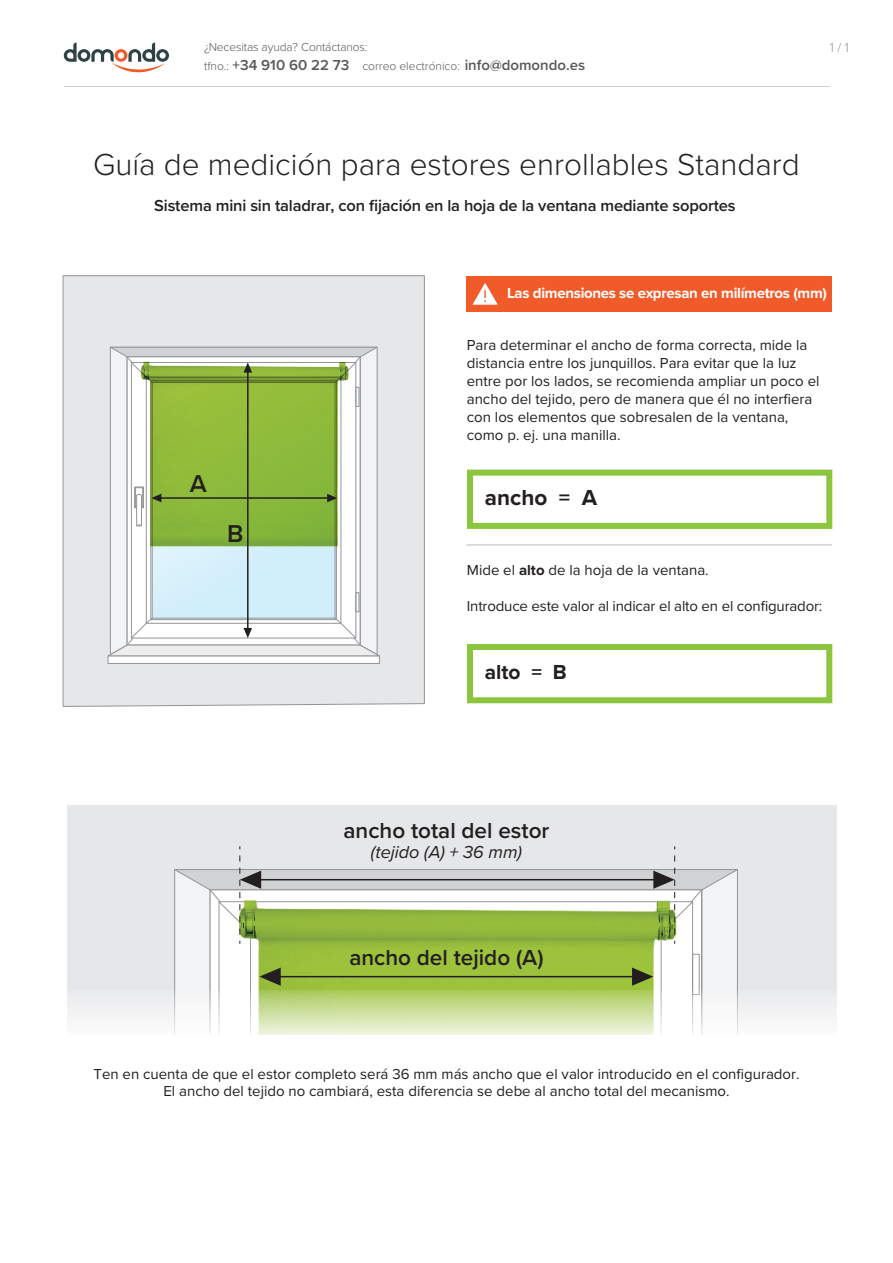
<style>
.page{position:relative;width:893px;height:1263px;background:#fff}
.page>*{position:absolute;margin:0;border:0;box-sizing:border-box;transform-origin:0 0}
.t1{font:300 31.5px "Proxima Nova";color:#231f20}
.t2{font:600 25.2px "Proxima Nova";color:#231f20}
.t3{font:600 22.5px "Proxima Nova";color:#231f20}
.t4{font:700 22.5px "Proxima Nova";color:#231f20}
.t5{font:700 21px "Proxima Nova";color:#231f20}
.t6{font:italic 18px "Proxima Nova";color:#231f20}
.t7{font:600 16.5px "Proxima Nova";letter-spacing:-.01em;color:#231f20}
.t8{font:15px/18px "Proxima Nova";color:#231f20}
.t9{font:700 15px "Proxima Nova";letter-spacing:-.02em;color:#fff}
.t10{font:600 15px "Proxima Nova";color:#57585a}
.t11{font:300 13.5px "Proxima Nova";color:#939598}
.t12{font:300 12px "Proxima Nova";letter-spacing:-.01em;color:#57585a}
.s1{font-weight:300;font-size:12px}
.s2{font-weight:600;font-size:15px}
.s3{font-weight:700}
</style>
<div class="page">
<div style="left:63px;top:275px;width:362px;height:432px;background:#e6e7e9"></div>
<div style="left:110px;top:347px;width:267px;height:308px;background:#f2f3f4;border:1px solid #939598"></div>
<svg style="left:127px;top:383px;width:233px;height:235px"></svg>
<div style="left:131px;top:362px;width:225px;height:276px;background:#fff;border:1px solid #939598"></div>
<div style="left:152px;top:382px;width:183px;height:236px;background:#d1eefb"></div>
<div style="left:356px;top:387px;width:3px;height:20px;border:1px solid #939598"></div>
<div style="left:356px;top:592px;width:3px;height:20px;border:1px solid #939598"></div>
<div style="left:108px;top:656px;width:272px;height:8px;background:#fff;border:1px solid #939598"></div>
<div style="left:134px;top:487px;width:10px;height:21px;border:1px solid #939598"></div>
<div style="left:135px;top:487px;width:8px;height:20px;border:1px solid #939598"></div>
<svg style="left:136px;top:494px;width:4px;height:32px"></svg>
<img style="left:140px;top:383px;width:202px;height:163px">
<div style="left:467px;top:276px;width:365px;height:36px;background:#f15b2a"></div>
<hr style="left:159px;top:497px;width:170px;height:2px;background:#231f20">
<svg style="left:327px;top:494px;width:10px;height:8px"></svg>
<svg style="left:151px;top:494px;width:10px;height:8px"></svg>
<hr style="left:247px;top:369px;width:2px;height:262px;background:#231f20">
<svg style="left:106px;top:618px;width:274px;height:39px"></svg>
<svg style="left:110px;top:347px;width:268px;height:36px"></svg>
<svg style="left:473px;top:283px;width:25px;height:22px"></svg>
<svg style="left:64px;top:43px;width:105px;height:30px"></svg>
<hr style="left:64px;top:86px;width:765px;height:1px;background:#d1d2d4">
<div style="left:467px;top:644px;width:365px;height:59px;border:6px solid #8bc63e"></div>
<div style="left:467px;top:470px;width:365px;height:59px;border:6px solid #8bc63e"></div>
<hr style="left:466px;top:544px;width:366px;height:2px;background:#d1d2d4">
<div style="left:68px;top:805px;width:769px;height:230px;background:#e6e7e9"></div>
<svg style="left:174px;top:855px;width:564px;height:135px"></svg>
<svg style="left:68px;top:990px;width:769px;height:45px"></svg>
<p class="t12" style="left:204px;top:38px;width:165px">¿Necesitas ayuda? Contáctanos:</p>
<p class="t10" style="left:204px;top:54px;width:147px"><span class="s1">tfno.:</span> +34 910 60 22 73</p>
<p class="t12" style="left:362px;top:57px;width:224px">correo electrónico: <span class="s2">info@domondo.es</span></p>
<h1 class="t1" style="left:93px;top:141px;width:708px">Guía de medición para estores enrollables Standard</h1>
<p class="t7" style="left:154px;top:193px;width:583px">Sistema mini sin taladrar, con fijación en la hoja de la ventana mediante soportes</p>
<p class="t11" style="left:830px;top:37px;width:21px">1 / 1</p>
<p class="t9" style="left:507px;top:282px;width:321px">Las dimensiones se expresan en milímetros (mm)</p>
<h2 class="t2" style="left:190px;top:465px;width:19px">A</h2>
<h2 class="t2" style="left:227px;top:515px;width:18px">B</h2>
<p class="t8" style="left:467px;top:335px;width:354px">Para determinar el ancho de forma correcta, mide la distancia entre los junquillos. Para evitar que la luz entre por los lados, se recomienda ampliar un poco el ancho del tejido, pero de manera que él no interfiera con los elementos que sobresalen de la ventana, como p. ej. una manilla.</p>
<h3 class="t4" style="left:485px;top:481px;width:114px">ancho = A</h3>
<p class="t8" style="left:467px;top:561px;width:243px">Mide el <span class="s3">alto</span> de la hoja de la ventana.</p>
<p class="t8" style="left:467px;top:597px;width:357px">Introduce este valor al indicar el alto en el configurador:</p>
<h3 class="t5" style="left:485px;top:656px;width:83px">alto = B</h3>
<h3 class="t3" style="left:344px;top:813px;width:207px">ancho total del estor</h3>
<p class="t6" style="left:371px;top:839px;width:153px">(tejido (A) + 36 mm)</p>
<h3 class="t3" style="left:349px;top:940px;width:196px">ancho del tejido (A)</h3>
<p class="t8" style="left:93px;top:1064px;width:708px;line-height:17.4px;text-align:center">Ten en cuenta de que el estor completo será 36 mm más ancho que el valor introducido en el configurador.<br>El ancho del tejido no cambiará, esta diferencia se debe al ancho total del mecanismo.</p>
</div>
